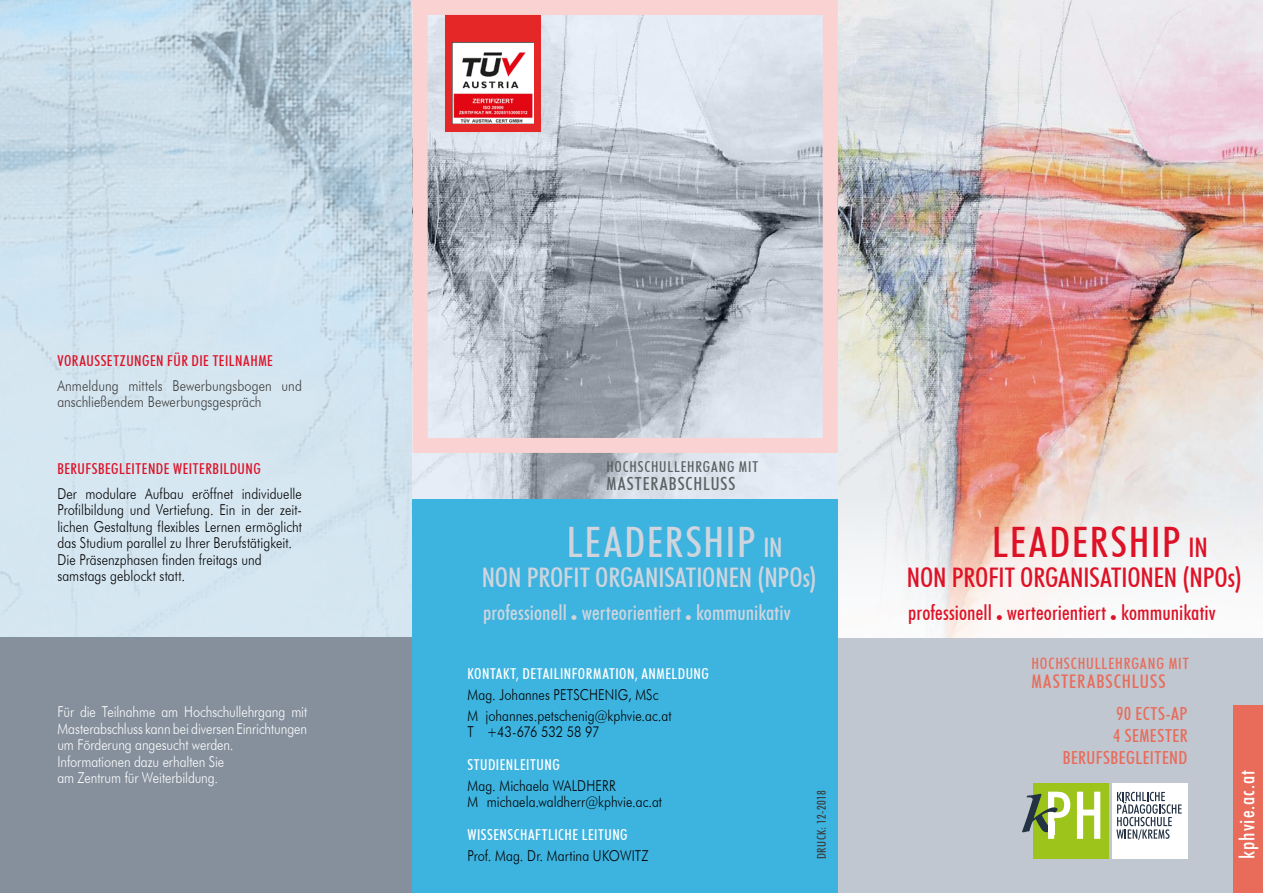
<style>
.page{position:relative;width:1263px;height:893px;background:#fff}
.page>*{position:absolute;margin:0;border:0;box-sizing:border-box;transform-origin:0 0}
.t1{font:500 condensed 42px "Futura BT";letter-spacing:.045em;color:#de1227}
.t2{font:500 condensed 42px "Futura BT";letter-spacing:.045em;color:#cfd5de}
.t3{font:500 condensed 27px "Futura BT";letter-spacing:-.005em;color:#de1227}
.t4{font:500 condensed 27px "Futura BT";letter-spacing:-.005em;color:#cfd5de}
.t5{font:500 condensed 21px "Futura BT";letter-spacing:.005em;color:#de1227}
.t6{font:500 condensed 21px "Futura BT";letter-spacing:.005em;color:#cfd5de}
.t7{font:500 condensed 21px "Futura BT";letter-spacing:.045em;color:#fff}
.t8{font:500 condensed 18.75px "Futura BT";letter-spacing:.055em;color:#e96b5a}
.t9{font:500 condensed 18px/22.2px "Futura BT";letter-spacing:.025em;color:#e96b5a;text-align:right}
.t10{font:500 condensed 18px "Futura BT";letter-spacing:.055em;color:#5a6264}
.t11{font:500 condensed 15.6px "Futura BT";letter-spacing:.055em;color:#e96b5a}
.t12{font:300 15px/16.5px "Futura BT";letter-spacing:.005em;color:#000;scale:.85 1}
.t13{font:300 15px/16.5px "Futura BT";letter-spacing:-.005em;color:#fff;scale:.85 1}
.t14{font:500 condensed 15px "Futura BT";letter-spacing:.035em;color:#fff}
.t15{font:300 15px/16.5px "Futura BT";letter-spacing:.005em;color:#3c3c3b;scale:.85 1}
.t16{font:500 condensed 15px "Futura BT";letter-spacing:.035em;color:#de1227}
.t17{font:500 condensed 15px "Futura BT";letter-spacing:.06em;color:#5a6264}
.t18{font:500 condensed 12px "Futura BT";letter-spacing:.04em;color:#3c3c3b}
.s1{font-size:27px}
.s2{font-size:45px}
</style>
<div class="page">
<div style="left:570px;top:638px;width:693px;height:255px;background:#c0c7d0"></div>
<div style="left:1112px;top:783px;width:75px;height:76px;background:#fff"></div>
<div style="left:1033px;top:783px;width:75px;height:76px;background:#9dc41a"></div>
<svg style="left:1077px;top:792px;width:23px;height:47px"></svg>
<svg style="left:1022px;top:792px;width:48px;height:47px"></svg>
<svg style="left:1116px;top:792px;width:66px;height:48px"></svg>
<div style="left:1048px;top:821px;width:6px;height:13px;background:#fff"></div>
<div style="left:1233px;top:706px;width:30px;height:187px;background:#e96b5a"></div>
<div style="left:0;top:638px;width:412px;height:255px;background:#85909c"></div>
<img style="left:838px;top:0;width:425px;height:477px">
<svg style="left:838px;top:477px;width:425px;height:161px;fill:#f4f2f2"></svg>
<svg style="left:0;top:0;width:412px;height:638px;background:#ccdeea"></svg>
<svg style="left:412px;top:6px;width:426px;height:494px;background:#bdc4cd"></svg>
<div style="left:412px;top:500px;width:426px;height:393px;background:#3db3df"></div>
<div style="left:445px;top:0;width:95px;height:131px;background:#e52727"></div>
<img style="left:452px;top:42px;width:81px;height:82px">
<div style="left:413px;top:0;width:425px;height:453px;border:15px solid #fad2d2"></div>
<div style="left:411px;top:0;width:424px;height:6px;background:#fad2d2"></div>
<p class="t16" style="left:57px;top:351px;width:217px">VORAUSSETZUNGEN FÜR DIE TEILNAHME</p>
<p class="t15" style="left:57px;top:377px;width:289px">Anmeldung mittels Bewerbungsbogen und anschließendem Bewerbungsgespräch</p>
<p class="t16" style="left:57px;top:459px;width:205px">BERUFSBEGLEITENDE WEITERBILDUNG</p>
<p class="t12" style="left:57px;top:485px;width:289px">Der modulare Aufbau eröffnet individuelle Profilbildung und Vertiefung. Ein in der zeit&shy;lichen Gestaltung flexibles Lernen ermöglicht das Studium parallel zu Ihrer Berufstätigkeit.<br>Die Präsenzphasen finden freitags und samstags geblockt statt.</p>
<p class="t13" style="left:57px;top:704px;width:295px">Für die Teilnahme am Hochschullehrgang mit Masterabschluss kann bei diversen Einrichtungen um Förderung angesucht werden.<br>Informationen dazu erhalten Sie<br>am Zentrum für Weiterbildung.</p>
<p class="t17" style="left:606px;top:458px;width:153px">HOCHSCHULLEHRGANG MIT</p>
<p class="t10" style="left:606px;top:473px;width:130px">MASTERABSCHLUSS</p>
<h1 class="t2" style="left:567px;top:517px;width:217px">LEADERSHIP <span class="s1">IN</span></h1>
<h2 class="t4" style="left:482px;top:561px;width:336px">NON PROFIT ORGANISATIONEN (NPOs)</h2>
<h3 class="t6" style="left:483px;top:599px;width:309px">professionell <span class="s2">.</span> werteorientiert <span class="s2">.</span>kommunikativ</h3>
<p class="t14" style="left:467px;top:665px;width:243px">KONTAKT, DETAILINFORMATION, ANMELDUNG</p>
<p class="t12" style="left:467px;top:684px;width:242px;line-height:20.7px">Mag. Johannes PETSCHENIG, MSc<br>M johannes.petschenig@kphvie.ac.at</p>
<p class="t12" style="left:467px;top:723px;width:157px">T +43-676 532 58 97</p>
<p class="t14" style="left:467px;top:756px;width:94px">STUDIENLEITUNG</p>
<p class="t12" style="left:467px;top:777px;width:231px">Mag. Michaela WALDHERR<br>M michaela.waldherr@kphvie.ac.at</p>
<p class="t14" style="left:467px;top:826px;width:162px">WISSENSCHAFTLICHE LEITUNG</p>
<p class="t12" style="left:467px;top:847px;width:215px">Prof. Mag. Dr. Martina UKOWITZ</p>
<p class="t18" style="left:814px;top:859px;width:70px;rotate:-90deg">DRUCK: 12-2018</p>
<h1 class="t1" style="left:992px;top:517px;width:217px">LEADERSHIP <span class="s1">IN</span></h1>
<h2 class="t3" style="left:907px;top:561px;width:336px">NON PROFIT ORGANISATIONEN (NPOs)</h2>
<h3 class="t5" style="left:908px;top:599px;width:309px">professionell <span class="s2">.</span> werteorientiert <span class="s2">.</span>kommunikativ</h3>
<p class="t11" style="left:1031px;top:654px;width:159px">HOCHSCHULLEHRGANG MIT</p>
<p class="t8" style="left:1031px;top:670px;width:136px">MASTERABSCHLUSS</p>
<p class="t9" style="left:1063px;top:702px;width:126px">90 ECTS-AP<br>4 SEMESTER<br>BERUFSBEGLEITEND</p>
<h3 class="t7" style="left:1234px;top:859px;width:90px;rotate:-90deg">kphvie.ac.at</h3>
</div>
